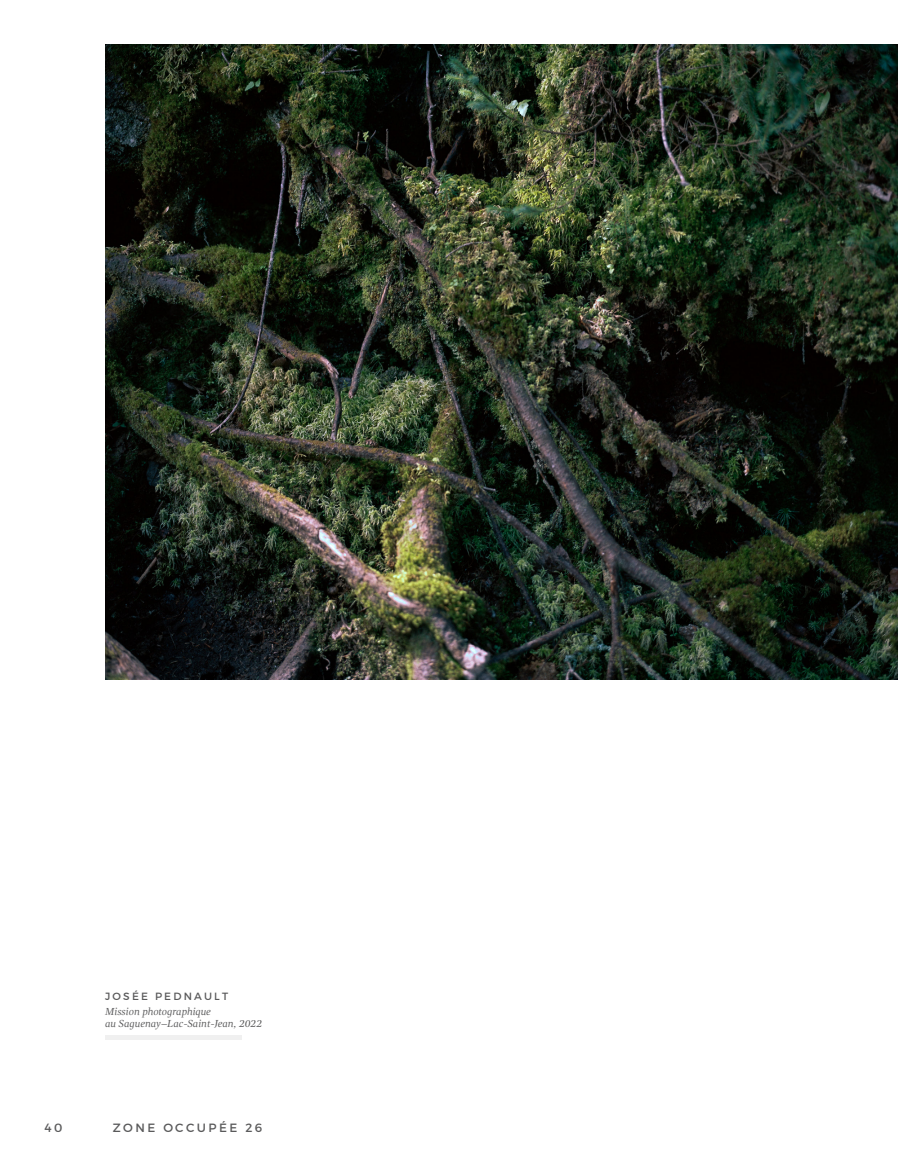
<style>
.page{position:relative;width:898px;height:1161px;background:#fff}
.page>*{position:absolute;margin:0;border:0;box-sizing:border-box;transform-origin:0 0}
.t1{font:12px "Montserrat";letter-spacing:.21em;color:#5a5a5b}
.t2{font:italic 10.5px/12px "Gandhi Serif";color:#5a5a5b}
.t3{font:10.5px "Montserrat";letter-spacing:.21em;color:#5a5a5b}
</style>
<div class="page">
<img style="left:105px;top:45px;width:793px;height:634px">
<div style="left:105px;top:1035px;width:136px;height:5px;background:#f0f0f0"></div>
<p class="t3" style="left:105px;top:990px;width:124px">JOSÉE PEDNAULT</p>
<p class="t2" style="left:105px;top:1006px;width:159px">Mission photographique<br>au Saguenay–Lac-Saint-Jean, 2022</p>
<p class="t1" style="left:45px;top:1120px;width:19px">40</p>
<p class="t1" style="left:113px;top:1120px;width:151px">ZONE OCCUPÉE 26</p>
</div>
